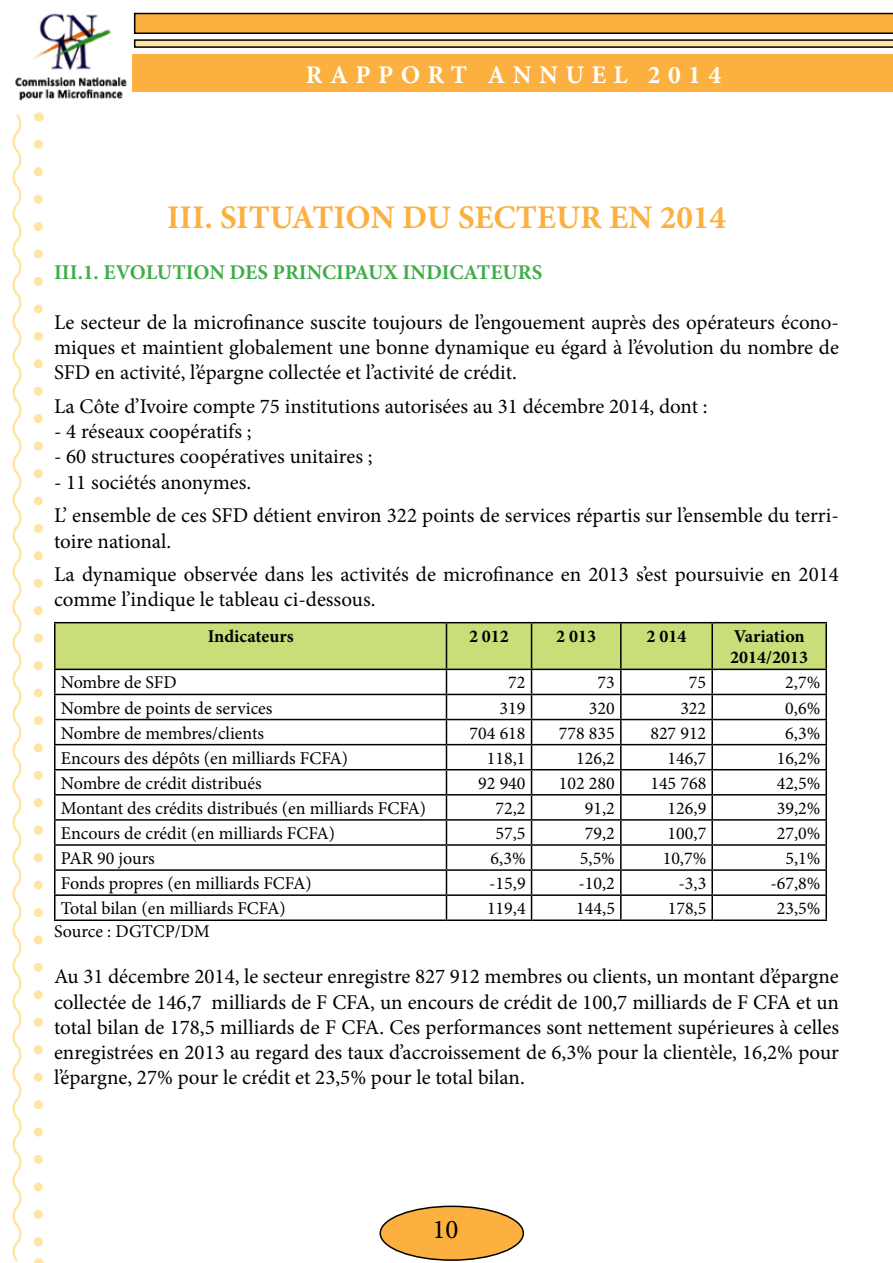
<style>
.page{position:relative;width:893px;height:1263px;background:#fff}
.page>*{position:absolute;margin:0;border:0;box-sizing:border-box;transform-origin:0 0}
.t1{font:700 33px "Minion Pro";color:#fbb040}
.t2{font:27px "Minion Pro";color:#000}
.t3{font:700 25.5px "Minion Pro";letter-spacing:.29em;color:#fff}
.t4{font:21px/25.2px "Minion Pro";color:#000;text-align:justify}
.t5{font:700 21px "Minion Pro";color:#41ad49}
.t6{font:18px "Minion Pro";color:#000}
.t7{font:700 18px/21.6px "Minion Pro";color:#000}
</style>
<div class="page">
<img style="left:15px;top:13px;width:112px;height:88px">
<svg style="left:134px;top:13px;width:759px;height:35px"></svg>
<div style="left:133px;top:54px;width:760px;height:37px;background:#fbb040"></div>
<svg style="left:12px;top:114px;width:10px;height:1148px"></svg>
<svg style="left:34px;top:144px;width:9px;height:1103px"></svg>
<div style="left:380px;top:1206px;width:143px;height:54px;background:#fbb040;border-radius:50%"></div>
<div style="left:379px;top:1205px;width:145px;height:56px;border:2px solid #000;border-radius:50%"></div>
<hr style="left:54px;top:622px;width:392px;height:1px;background:#000">
<hr style="left:54px;top:623px;width:2px;height:46px;background:#000">
<hr style="left:446px;top:622px;width:86px;height:1px;background:#000">
<hr style="left:532px;top:622px;width:89px;height:1px;background:#000">
<hr style="left:621px;top:622px;width:91px;height:1px;background:#000">
<hr style="left:712px;top:622px;width:115px;height:1px;background:#000">
<hr style="left:825px;top:623px;width:2px;height:46px;background:#000">
<hr style="left:54px;top:669px;width:392px;height:1px;background:#000">
<hr style="left:54px;top:670px;width:2px;height:24px;background:#000">
<hr style="left:712px;top:669px;width:115px;height:1px;background:#000">
<hr style="left:825px;top:670px;width:2px;height:24px;background:#000">
<hr style="left:54px;top:694px;width:392px;height:1px;background:#000">
<hr style="left:54px;top:695px;width:2px;height:24px;background:#000">
<hr style="left:712px;top:694px;width:115px;height:1px;background:#000">
<hr style="left:825px;top:695px;width:2px;height:24px;background:#000">
<hr style="left:54px;top:719px;width:392px;height:1px;background:#000">
<hr style="left:54px;top:720px;width:2px;height:24px;background:#000">
<hr style="left:712px;top:719px;width:115px;height:1px;background:#000">
<hr style="left:825px;top:720px;width:2px;height:24px;background:#000">
<hr style="left:54px;top:744px;width:392px;height:1px;background:#000">
<hr style="left:54px;top:745px;width:2px;height:24px;background:#000">
<hr style="left:712px;top:744px;width:115px;height:1px;background:#000">
<hr style="left:825px;top:745px;width:2px;height:24px;background:#000">
<hr style="left:54px;top:769px;width:392px;height:1px;background:#000">
<hr style="left:54px;top:770px;width:2px;height:24px;background:#000">
<hr style="left:712px;top:769px;width:115px;height:1px;background:#000">
<hr style="left:825px;top:770px;width:2px;height:24px;background:#000">
<hr style="left:54px;top:794px;width:392px;height:1px;background:#000">
<hr style="left:54px;top:795px;width:2px;height:24px;background:#000">
<hr style="left:712px;top:794px;width:115px;height:1px;background:#000">
<hr style="left:825px;top:795px;width:2px;height:24px;background:#000">
<hr style="left:54px;top:819px;width:392px;height:2px;background:#000">
<hr style="left:54px;top:821px;width:2px;height:23px;background:#000">
<hr style="left:712px;top:819px;width:115px;height:2px;background:#000">
<hr style="left:825px;top:821px;width:2px;height:23px;background:#000">
<hr style="left:54px;top:844px;width:392px;height:2px;background:#000">
<hr style="left:54px;top:846px;width:2px;height:23px;background:#000">
<hr style="left:712px;top:844px;width:115px;height:2px;background:#000">
<hr style="left:825px;top:846px;width:2px;height:23px;background:#000">
<hr style="left:54px;top:869px;width:392px;height:2px;background:#000">
<hr style="left:54px;top:871px;width:2px;height:23px;background:#000">
<hr style="left:712px;top:869px;width:115px;height:2px;background:#000">
<hr style="left:825px;top:871px;width:2px;height:23px;background:#000">
<hr style="left:54px;top:894px;width:392px;height:2px;background:#000">
<hr style="left:54px;top:896px;width:2px;height:23px;background:#000">
<svg style="left:55px;top:623px;width:771px;height:296px"></svg>
<hr style="left:621px;top:894px;width:91px;height:2px;background:#000">
<hr style="left:620px;top:896px;width:2px;height:23px;background:#000">
<hr style="left:712px;top:894px;width:115px;height:2px;background:#000">
<hr style="left:711px;top:896px;width:2px;height:23px;background:#000">
<hr style="left:825px;top:896px;width:2px;height:23px;background:#000">
<hr style="left:54px;top:919px;width:392px;height:2px;background:#000">
<hr style="left:446px;top:919px;width:86px;height:2px;background:#000">
<hr style="left:532px;top:919px;width:89px;height:2px;background:#000">
<hr style="left:621px;top:919px;width:91px;height:2px;background:#000">
<hr style="left:712px;top:919px;width:115px;height:2px;background:#000">
<p class="t3" style="left:306px;top:57px;width:417px">RAPPORT ANNUEL 2014</p>
<h1 class="t1" style="left:167px;top:194px;width:560px">III. SITUATION DU SECTEUR EN 2014</h1>
<p class="t5" style="left:54px;top:257px;width:490px">III.1. EVOLUTION DES PRINCIPAUX INDICATEURS</p>
<p class="t4" style="left:54px;top:310px;width:786px">Le secteur de la microfinance suscite toujours de l’engouement auprès des opérateurs écono&shy;miques et maintient globalement une bonne dynamique eu égard à l’évolution du nombre de SFD en activité, l’épargne collectée et l’activité de crédit.</p>
<p class="t4" style="left:54px;top:394px;width:655px">La Côte d’Ivoire compte 75 institutions autorisées au 31 décembre 2014, dont :</p>
<p class="t4" style="left:54px;top:419px;width:199px">- 4 réseaux coopératifs ;</p>
<p class="t4" style="left:54px;top:444px;width:320px">- 60 structures coopératives unitaires ;</p>
<p class="t4" style="left:54px;top:465px;width:786px;line-height:33.8px">- 11 sociétés anonymes.<br>L’ ensemble de ces SFD détient environ 322 points de services répartis sur l’ensemble du terri-</p>
<p class="t4" style="left:54px;top:524px;width:786px;line-height:33.8px">toire national.<br>La dynamique observée dans les activités de microfinance en 2013 s’est poursuivie en 2014</p>
<p class="t4" style="left:54px;top:587px;width:323px">comme l’indique le tableau ci-dessous.</p>
<p class="t7" style="left:208px;top:625px;width:87px">Indicateurs</p>
<p class="t7" style="left:469px;top:625px;width:41px">2 012</p>
<p class="t7" style="left:556px;top:625px;width:41px">2 013</p>
<p class="t7" style="left:647px;top:625px;width:41px">2 014</p>
<p class="t7" style="left:730px;top:625px;width:79px">Variation<br>2014/2013</p>
<p class="t6" style="left:61px;top:671px;width:117px">Nombre de SFD</p>
<p class="t6" style="left:508px;top:671px;width:19px">72</p>
<p class="t6" style="left:598px;top:671px;width:19px">73</p>
<p class="t6" style="left:689px;top:671px;width:19px">75</p>
<p class="t6" style="left:785px;top:671px;width:36px">2,7%</p>
<p class="t6" style="left:61px;top:696px;width:213px">Nombre de points de services</p>
<p class="t6" style="left:500px;top:696px;width:27px">319</p>
<p class="t6" style="left:589px;top:696px;width:27px">320</p>
<p class="t6" style="left:680px;top:696px;width:27px">322</p>
<p class="t6" style="left:785px;top:696px;width:36px">0,6%</p>
<p class="t6" style="left:61px;top:721px;width:205px">Nombre de membres/clients</p>
<p class="t6" style="left:470px;top:721px;width:57px">704 618</p>
<p class="t6" style="left:559px;top:721px;width:57px">778 835</p>
<p class="t6" style="left:650px;top:721px;width:57px">827 912</p>
<p class="t6" style="left:785px;top:721px;width:36px">6,3%</p>
<p class="t6" style="left:61px;top:746px;width:289px">Encours des dépôts (en milliards FCFA)</p>
<p class="t6" style="left:487px;top:746px;width:40px">118,1</p>
<p class="t6" style="left:576px;top:746px;width:40px">126,2</p>
<p class="t6" style="left:668px;top:746px;width:40px">146,7</p>
<p class="t6" style="left:777px;top:746px;width:45px">16,2%</p>
<p class="t6" style="left:61px;top:771px;width:202px">Nombre de crédit distribués</p>
<p class="t6" style="left:478px;top:771px;width:49px">92 940</p>
<p class="t6" style="left:559px;top:771px;width:57px">102 280</p>
<p class="t6" style="left:650px;top:771px;width:57px">145 768</p>
<p class="t6" style="left:777px;top:771px;width:45px">42,5%</p>
<p class="t6" style="left:61px;top:796px;width:367px">Montant des crédits distribués (en milliards FCFA)</p>
<p class="t6" style="left:496px;top:796px;width:32px">72,2</p>
<p class="t6" style="left:585px;top:796px;width:32px">91,2</p>
<p class="t6" style="left:668px;top:796px;width:40px">126,9</p>
<p class="t6" style="left:777px;top:796px;width:45px">39,2%</p>
<p class="t6" style="left:61px;top:821px;width:276px">Encours de crédit (en milliards FCFA)</p>
<p class="t6" style="left:496px;top:821px;width:32px">57,5</p>
<p class="t6" style="left:585px;top:821px;width:32px">79,2</p>
<p class="t6" style="left:668px;top:821px;width:40px">100,7</p>
<p class="t6" style="left:777px;top:821px;width:45px">27,0%</p>
<p class="t6" style="left:61px;top:846px;width:96px">PAR 90 jours</p>
<p class="t6" style="left:491px;top:846px;width:36px">6,3%</p>
<p class="t6" style="left:580px;top:846px;width:36px">5,5%</p>
<p class="t6" style="left:663px;top:846px;width:45px">10,7%</p>
<p class="t6" style="left:785px;top:846px;width:36px">5,1%</p>
<p class="t6" style="left:61px;top:871px;width:252px">Fonds propres (en milliards FCFA)</p>
<p class="t6" style="left:489px;top:871px;width:38px">-15,9</p>
<p class="t6" style="left:578px;top:871px;width:38px">-10,2</p>
<p class="t6" style="left:679px;top:871px;width:29px">-3,3</p>
<p class="t6" style="left:770px;top:871px;width:52px">-67,8%</p>
<p class="t6" style="left:61px;top:896px;width:226px">Total bilan (en milliards FCFA)</p>
<p class="t6" style="left:487px;top:896px;width:40px">119,4</p>
<p class="t6" style="left:576px;top:896px;width:40px">144,5</p>
<p class="t6" style="left:668px;top:896px;width:40px">178,5</p>
<p class="t6" style="left:777px;top:896px;width:45px">23,5%</p>
<p class="t6" style="left:54px;top:919px;width:157px">Source : DGTCP/DM</p>
<p class="t4" style="left:54px;top:964px;width:786px">Au 31 décembre 2014, le secteur enregistre 827 912 membres ou clients, un montant d’épargne collectée de 146,7 milliards de F CFA, un encours de crédit de 100,7 milliards de F CFA et un total bilan de 178,5 milliards de F CFA. Ces performances sont nettement supérieures à celles enregistrées en 2013 au regard des taux d’accroissement de 6,3% pour la clientèle, 16,2% pour l’épargne, 27% pour le crédit et 23,5% pour le total bilan.</p>
<p class="t2" style="left:432px;top:1211px;width:27px">10</p>
</div>
